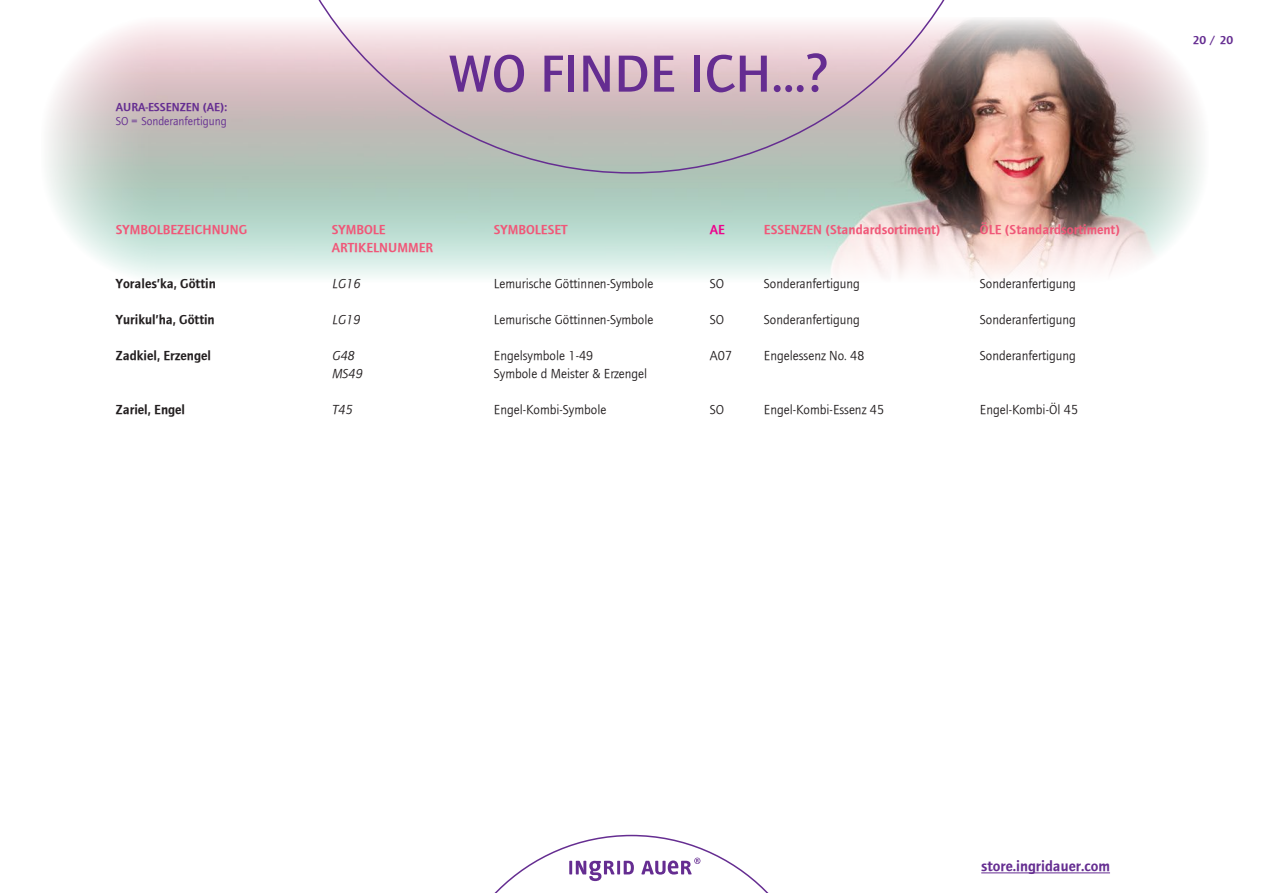
<style>
.page{position:relative;width:1263px;height:893px;background:#fff}
.page>*{position:absolute;margin:0;border:0;box-sizing:border-box;transform-origin:0 0}
.t1{font:500 54px "Foundry Journal";color:#652d91}
.t2{font:15px "Foundry Journal Demi";color:#652d91}
.t3{font:13.5px "Foundry Journal";color:#231f20}
.t4{font:13.5px "Foundry Journal Demi";color:#f05778}
.t5{font:13.5px "Foundry Journal Demi";color:#231f20}
.t6{font:italic 13.5px "Foundry Journal";color:#231f20}
.t7{font:13.5px "Foundry Journal Demi";color:#ed028c}
.t8{font:12px "Foundry Journal Demi";color:#652d91}
.t9{font:12px "Foundry Journal";color:#652d91}
</style>
<div class="page">
<img style="left:48px;top:18px;width:1154px;height:261px">
<svg style="left:263px;top:0;width:737px;height:174px"></svg>
<svg style="left:494px;top:835px;width:275px;height:58px"></svg>
<hr style="left:981px;top:873px;width:129px;height:1px;background:#652d91">
<p class="t8" style="left:116px;top:100px;width:113px">AURA-ESSENZEN (AE):</p>
<p class="t9" style="left:116px;top:115px;width:112px">SO = Sonderanfertigung</p>
<h1 class="t1" style="left:448px;top:43px;width:381px">WO FINDE ICH...?</h1>
<p class="t4" style="left:116px;top:222px;width:133px">SYMBOLBEZEICHNUNG</p>
<p class="t4" style="left:332px;top:222px;width:55px">SYMBOLE</p>
<p class="t4" style="left:494px;top:222px;width:75px">SYMBOLESET</p>
<p class="t7" style="left:710px;top:222px;width:17px">AE</p>
<p class="t4" style="left:764px;top:222px;width:178px">ESSENZEN (Standardsortiment)</p>
<p class="t4" style="left:980px;top:222px;width:142px">ÖLE (Standardsortiment)</p>
<p class="t4" style="left:332px;top:240px;width:103px">ARTIKELNUMMER</p>
<p class="t5" style="left:116px;top:276px;width:101px">Yorales’ka, Göttin</p>
<p class="t6" style="left:332px;top:276px;width:29px">LG16</p>
<p class="t3" style="left:494px;top:276px;width:161px">Lemurische Göttinnen-Symbole</p>
<p class="t3" style="left:710px;top:276px;width:16px">SO</p>
<p class="t3" style="left:764px;top:276px;width:97px">Sonderanfertigung</p>
<p class="t3" style="left:980px;top:276px;width:97px">Sonderanfertigung</p>
<p class="t5" style="left:116px;top:312px;width:100px">Yurikul’ha, Göttin</p>
<p class="t6" style="left:332px;top:312px;width:29px">LG19</p>
<p class="t3" style="left:494px;top:312px;width:161px">Lemurische Göttinnen-Symbole</p>
<p class="t3" style="left:710px;top:312px;width:16px">SO</p>
<p class="t3" style="left:764px;top:312px;width:97px">Sonderanfertigung</p>
<p class="t3" style="left:980px;top:312px;width:97px">Sonderanfertigung</p>
<p class="t5" style="left:116px;top:348px;width:97px">Zadkiel, Erzengel</p>
<p class="t6" style="left:332px;top:348px;width:24px">G48</p>
<p class="t3" style="left:494px;top:348px;width:101px">Engelsymbole 1-49</p>
<p class="t3" style="left:710px;top:348px;width:24px">A07</p>
<p class="t3" style="left:764px;top:348px;width:102px">Engelessenz No. 48</p>
<p class="t3" style="left:980px;top:348px;width:97px">Sonderanfertigung</p>
<p class="t6" style="left:332px;top:366px;width:32px">MS49</p>
<p class="t3" style="left:494px;top:366px;width:155px">Symbole d Meister &amp; Erzengel</p>
<p class="t5" style="left:116px;top:402px;width:71px">Zariel, Engel</p>
<p class="t6" style="left:332px;top:402px;width:22px">T45</p>
<p class="t3" style="left:494px;top:402px;width:114px">Engel-Kombi-Symbole</p>
<p class="t3" style="left:710px;top:402px;width:16px">SO</p>
<p class="t3" style="left:764px;top:402px;width:122px">Engel-Kombi-Essenz 45</p>
<p class="t3" style="left:980px;top:402px;width:100px">Engel-Kombi-Öl 45</p>
<p class="t8" style="left:1193px;top:33px;width:42px">20 / 20</p>
<p class="t2" style="left:981px;top:857px;width:130px">store.ingridauer.com</p>
</div>
